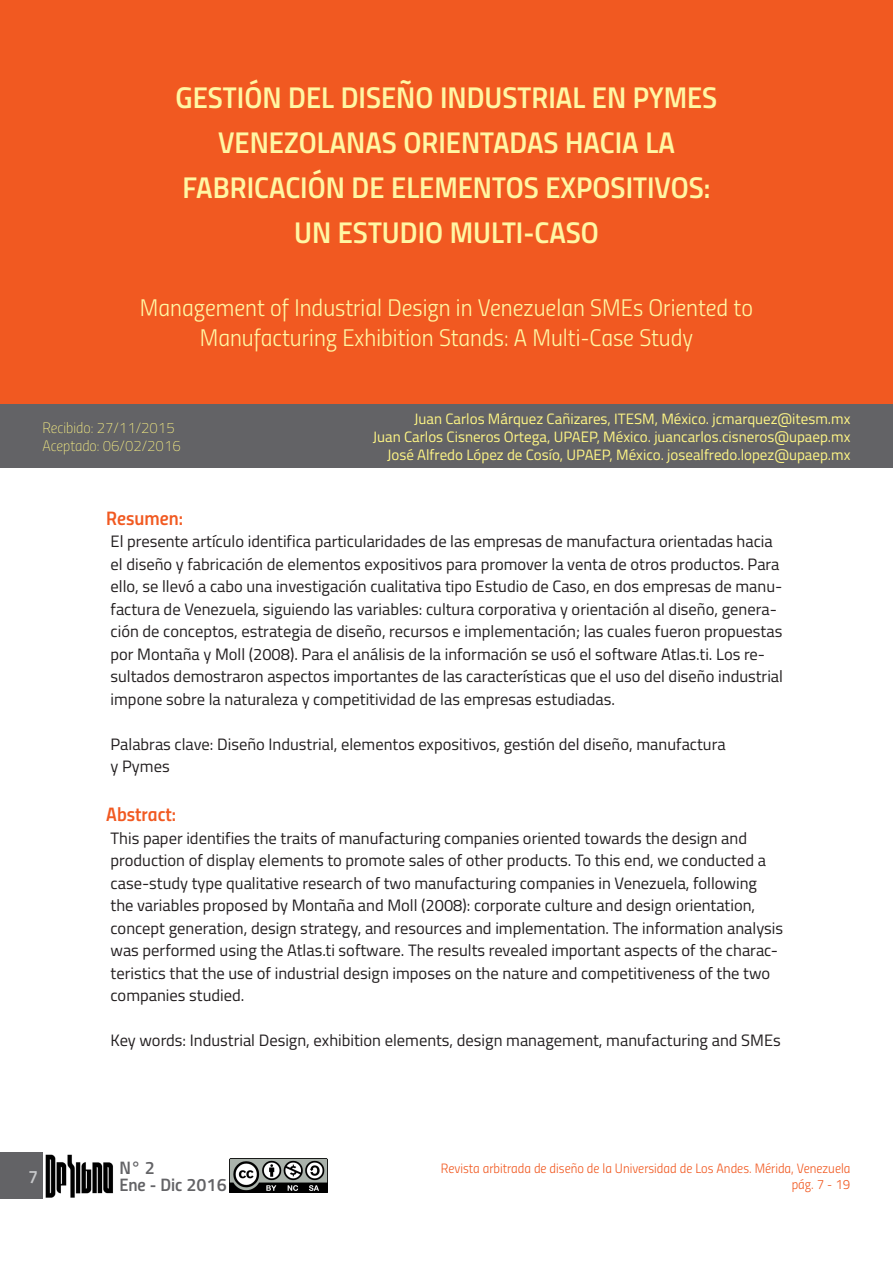
<style>
.page{position:relative;width:893px;height:1263px;background:#fff}
.page>*{position:absolute;margin:0;border:0;box-sizing:border-box;transform-origin:0 0}
.t1{font:30px "Titillium Semibold Upright";color:#fff7a4}
.t2{font:24px "Titillium Light Upright";color:#fff7a4}
.Subtitulos{font:19.5px "Titillium Semibold Upright";color:#f15921}
.t3{font:18px/16.5px "Titillium Semibold Upright";color:#636366}
.t4{font:18px "Titillium Semibold Upright";color:#c7c8ca}
.Resumen{font:16.5px/22.5px "Titillium";color:#231f20}
.t5{font:15px "Titillium";color:#fff685}
.t6{font:15px "Titillium Thin Upright";color:#fff685}
.t7{font:13.5px/16.5px "Titillium Light Upright";color:#f15921;text-align:right}
</style>
<div class="page">
<div style="left:0;top:0;width:893px;height:404px;background:#f15921"></div>
<div style="left:0;top:404px;width:893px;height:64px;background:#636366"></div>
<div style="left:0;top:1152px;width:43px;height:47px;background:#636366"></div>
<img style="left:45px;top:1154px;width:68px;height:44px">
<img style="left:230px;top:1159px;width:97px;height:34px">
<p class="t1" style="left:176px;top:74px;width:543px">GESTIÓN DEL DISEÑO INDUSTRIAL EN PYMES</p>
<p class="t1" style="left:218px;top:119px;width:458px">VENEZOLANAS ORIENTADAS HACIA LA</p>
<p class="t1" style="left:182px;top:164px;width:529px">FABRICACIÓN DE ELEMENTOS EXPOSITIVOS:</p>
<p class="t1" style="left:294px;top:209px;width:306px">UN ESTUDIO MULTI-CASO</p>
<p class="t2" style="left:140px;top:290px;width:615px">Management of Industrial Design in Venezuelan SMEs Oriented to</p>
<p class="t2" style="left:200px;top:320px;width:495px">Manufacturing Exhibition Stands: A Multi-Case Study</p>
<p class="t6" style="left:43px;top:417px;width:134px">Recibido: 27/11/2015</p>
<p class="t6" style="left:43px;top:435px;width:140px">Aceptado: 06/02/2016</p>
<p class="t5" style="left:414px;top:407px;width:438px">Juan Carlos Márquez Cañizares, ITESM, México. jcmarquez@itesm.mx</p>
<p class="t5" style="left:373px;top:425px;width:479px">Juan Carlos Cisneros Ortega, UPAEP, México. juancarlos.cisneros@upaep.mx</p>
<p class="t5" style="left:387px;top:443px;width:465px">José Alfredo López de Cosío, UPAEP, México. josealfredo.lopez@upaep.mx</p>
<p class="Subtitulos" style="left:106px;top:503px;width:78px">Resumen:</p>
<p class="Resumen" style="left:111px;top:530px;width:674px">El presente artículo identifica particularidades de las empresas de manufactura orientadas hacia el diseño y fabricación de elementos expositivos para promover la venta de otros productos. Para ello, se llevó a cabo una investigación cualitativa tipo Estudio de Caso, en dos empresas de manu&shy;factura de Venezuela, siguiendo las variables: cultura corporativa y orientación al diseño, genera&shy;ción de conceptos, estrategia de diseño, recursos e implementación; las cuales fueron propuestas por Montaña y Moll (2008). Para el análisis de la información se usó el software Atlas.ti. Los re&shy;sultados demostraron aspectos importantes de las características que el uso del diseño industrial impone sobre la naturaleza y competitividad de las empresas estudiadas.</p>
<p class="Resumen" style="left:111px;top:732px;width:617px">Palabras clave: Diseño Industrial, elementos expositivos, gestión del diseño, manufactura</p>
<p class="Resumen" style="left:111px;top:755px;width:61px">y Pymes</p>
<p class="Subtitulos" style="left:106px;top:799px;width:71px">Abstract:</p>
<p class="Resumen" style="left:111px;top:826px;width:674px">This paper identifies the traits of manufacturing companies oriented towards the design and production of display elements to promote sales of other products. To this end, we conducted a case-study type qualitative research of two manufacturing companies in Venezuela, following the variables proposed by Montaña and Moll (2008): corporate culture and design orientation, concept generation, design strategy, and resources and implementation. The information analysis was performed using the Atlas.ti software. The results revealed important aspects of the charac&shy;teristics that the use of industrial design imposes on the nature and competitiveness of the two companies studied.</p>
<p class="Resumen" style="left:111px;top:1028px;width:672px">Key words: Industrial Design, exhibition elements, design management, manufacturing and SMEs</p>
<p class="t4" style="left:28px;top:1162px;width:12px">7</p>
<p class="t3" style="left:119px;top:1159px;width:109px">N° 2<br>Ene - Dic 2016</p>
<p class="t7" style="left:441px;top:1159px;width:411px">Revista arbitrada de diseño de la Universidad de Los Andes. Mérida, Venezuela pág. 7 - 19</p>
</div>
